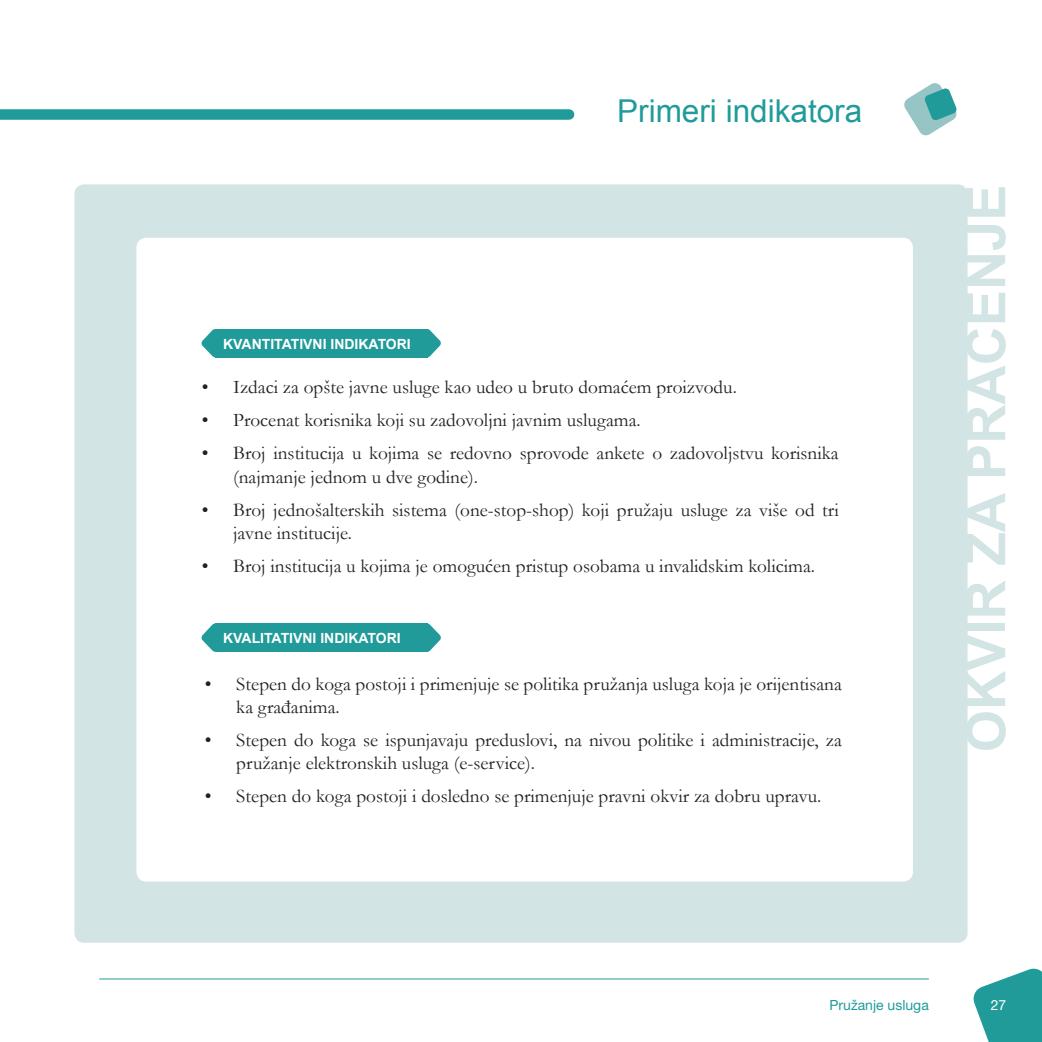
<style>
.page{position:relative;width:1042px;height:1042px;background:#fff}
.page>*{position:absolute;margin:0;border:0;box-sizing:border-box;transform-origin:0 0}
.Vertical_title{font:700 54.25px "Arial";color:#d2e4e4}
.Heading_1__Chapters{font:31.5px "Arial";color:#209b99}
.t1{font:19.25px/23.1px "Garamond";color:#231f20}
.Bars__Principles___I{font:700 14px "Arial";color:#fff}
.t2{font:14px "Helvetica Neue LT Std";color:#209b99}
.t3{font:14px "Helvetica Neue LT Std";color:#fff}
</style>
<div class="page">
<hr style="left:99px;top:978px;width:830px;height:1px;background:#209b99">
<div style="left:74px;top:184px;width:893px;height:759px;background:#d2e4e4;border-radius:10px"></div>
<div style="left:136px;top:238px;width:777px;height:643px;background:#fff;border-radius:10px"></div>
<div style="left:0;top:109px;width:569px;height:11px;background:#209b99"></div>
<svg style="left:201px;top:329px;width:28px;height:29px"></svg>
<svg style="left:414px;top:329px;width:27px;height:29px"></svg>
<div style="left:215px;top:329px;width:212px;height:28px;background:#209b99"></div>
<svg style="left:201px;top:623px;width:14px;height:29px"></svg>
<svg style="left:427px;top:623px;width:14px;height:29px"></svg>
<div style="left:215px;top:623px;width:212px;height:29px;background:#209b99"></div>
<svg style="left:904px;top:83px;width:53px;height:53px"></svg>
<svg style="left:973px;top:968px;width:69px;height:74px"></svg>
<p class="Bars__Principles___I" style="left:223px;top:334px;width:189px">KVANTITATIVNI INDIKATORI</p>
<p class="Heading_1__Chapters" style="left:617px;top:91px;width:247px">Primeri indikatora</p>
<p class="t1" style="left:202px;top:375px;width:537px">• Izdaci za opšte javne usluge kao udeo u bruto domaćem proizvodu.</p>
<p class="t1" style="left:202px;top:408px;width:440px">• Procenat korisnika koji su zadovoljni javnim uslugama.</p>
<p class="t1" style="left:233px;top:441px;width:607px;text-indent:-32px">• Broj institucija u kojima se redovno sprovode ankete o zadovoljstvu korisnika (najmanje jednom u dve godine).</p>
<p class="t1" style="left:233px;top:497px;width:607px;text-indent:-32px">• Broj jednošalterskih sistema (one-stop-shop) koji pružaju usluge za više od tri javne institucije.</p>
<p class="t1" style="left:202px;top:554px;width:615px">• Broj institucija u kojima je omogućen pristup osobama u invalidskim kolicima.</p>
<p class="Bars__Principles___I" style="left:223px;top:629px;width:179px">KVALITATIVNI INDIKATORI</p>
<p class="t1" style="left:236px;top:671px;width:607px;text-indent:-32px">• Stepen do koga postoji i primenjuje se politika pružanja usluga koja je orijentisana ka građanima.</p>
<p class="t1" style="left:236px;top:727px;width:607px;text-indent:-32px">• Stepen do koga se ispunjavaju preduslovi, na nivou politike i administracije, za pružanje elektronskih usluga (e-service).</p>
<p class="t1" style="left:205px;top:784px;width:618px">• Stepen do koga postoji i dosledno se primenjuje pravni okvir za dobru upravu.</p>
<p class="Vertical_title" style="left:950px;top:752px;width:569px;rotate:-90deg">OKVIR ZA PRAĆENJE</p>
<p class="t2" style="left:829px;top:996px;width:101px">Pružanje usluga</p>
<p class="t3" style="left:990px;top:996px;width:17px">27</p>
</div>
